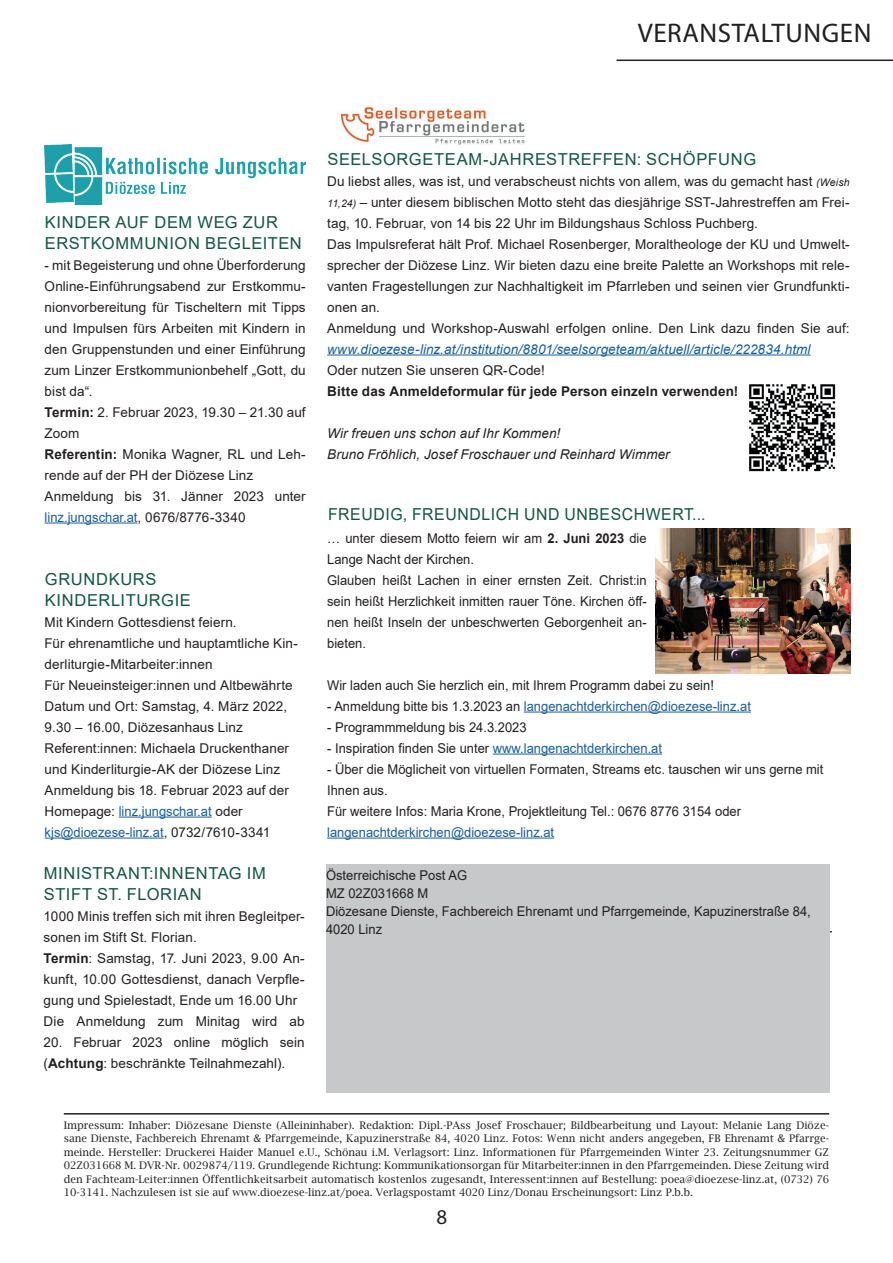
<style>
.page{position:relative;width:893px;height:1263px;background:#fff}
.page>*{position:absolute;margin:0;border:0;box-sizing:border-box;transform-origin:0 0}
.t1{font:27px "Myriad Pro";letter-spacing:.02em;color:#231f20}
.t2{font:21px "Myriad Pro";color:#231f20}
.t3{font:16.5px/21px "Arial";letter-spacing:.035em;color:#125742}
.t4{font:16.5px "Arial";letter-spacing:.035em;color:#125742;scale:.96 1}
.t5{font:13.5px/21px "Arial";letter-spacing:.005em;color:#231f20}
.t6{font:13.5px/21px "Arial";letter-spacing:.005em;color:#231f20;scale:.96 1}
.t7{font:13.5px "Arial";color:#175d9e;scale:.96 1}
.t8{font:italic 13.5px "Arial";letter-spacing:.005em;color:#175d9e}
.t9{font:italic 13.5px/21px "Arial";letter-spacing:.01em;color:#231f20}
.t10{font:700 13.5px "Arial";letter-spacing:.015em;color:#231f20}
.t11{font:10.5px/13.5px "Lucida Bright";color:#231f20;text-align:justify}
.s1{font-weight:700}
.s2{color:#175d9e}
.s3{font-style:italic;font-size:10.5px}
.s4{color:#231f20}
</style>
<div class="page">
<hr style="left:64px;top:1113px;width:765px;height:1px;background:#231f20">
<hr style="left:524px;top:711px;width:227px;height:1px;background:#175d9e">
<hr style="left:493px;top:753px;width:169px;height:1px;background:#175d9e">
<hr style="left:327px;top:837px;width:227px;height:1px;background:#175d9e">
<img style="left:655px;top:528px;width:195px;height:145px">
<hr style="left:45px;top:522px;width:93px;height:1px;background:#175d9e">
<hr style="left:119px;top:816px;width:93px;height:1px;background:#175d9e">
<hr style="left:45px;top:837px;width:119px;height:1px;background:#175d9e">
<img style="left:45px;top:144px;width:261px;height:60px">
<img style="left:749px;top:384px;width:87px;height:88px">
<hr style="left:617px;top:60px;width:276px;height:1px;background:#231f20">
<div style="left:326px;top:864px;width:503px;height:228px;background:#c7c8ca"></div>
<hr style="left:327px;top:354px;width:484px;height:1px;background:#175d9e">
<img style="left:337px;top:105px;width:188px;height:40px">
<h1 class="t1" style="left:638px;top:16px;width:235px">VERANSTALTUNGEN</h1>
<p class="t3" style="left:45px;top:211px;width:258px">KINDER AUF DEM WEG ZUR<br>ERSTKOMMUNION BEGLEITEN</p>
<p class="t5" style="left:45px;top:254px;width:263px">- mit Begeisterung und ohne Überforderung Online-Einführungsabend zur Erstkommu&shy;nionvorbereitung für Tischeltern mit Tipps und Impulsen fürs Arbeiten mit Kindern in den Gruppenstunden und einer Einführung zum Linzer Erstkommunionbehelf „Gott, du bist da“.<br><span class="s1">Termin:</span> 2. Februar 2023, 19.30 – 21.30 auf Zoom<br><span class="s1">Referentin:</span> Monika Wagner, RL und Leh&shy;rende auf der PH der Diözese Linz Anmeldung bis 31. Jänner 2023 unter <span class="s2">linz.jungschar.at</span>, 0676/8776-3340</p>
<p class="t3" style="left:45px;top:568px;width:147px">GRUNDKURS<br>KINDERLITURGIE</p>
<p class="t5" style="left:45px;top:611px;width:255px">Mit Kindern Gottesdienst feiern.<br>Für ehrenamtliche und hauptamtliche Kin&shy;derliturgie-Mitarbeiter:innen<br>Für Neueinsteiger:innen und Altbewährte Datum und Ort: Samstag, 4. März 2022, 9.30 – 16.00, Diözesanhaus Linz Referent:innen: Michaela Druckenthaner und Kinderliturgie-AK der Diözese Linz Anmeldung bis 18. Februar 2023 auf der Homepage: <span class="s2">linz.jungschar.at</span> oder <span class="s2">kjs@dioezese-linz.at</span>, 0732/7610-3341</p>
<p class="t3" style="left:44px;top:862px;width:223px">MINISTRANT:INNENTAG IM<br>STIFT ST. FLORIAN</p>
<p class="t5" style="left:44px;top:905px;width:263px">1000 Minis treffen sich mit ihren Begleitper&shy;sonen im Stift St. Florian.<br><span class="s1">Termin</span>: Samstag, 17. Juni 2023, 9.00 An&shy;kunft, 10.00 Gottesdienst, danach Verpfle&shy;gung und Spielestadt, Ende um 16.00 Uhr Die Anmeldung zum Minitag wird ab</p>
<p class="t5" style="left:44px;top:1031px;width:263px">20. Februar 2023 online möglich sein (<span class="s1">Achtung</span>: beschränkte Teilnahmezahl).</p>
<p class="t3" style="left:327px;top:148px;width:430px">SEELSORGETEAM-JAHRESTREFFEN: SCHÖPFUNG</p>
<p class="t5" style="left:327px;top:170px;width:524px">Du liebst alles, was ist, und verabscheust nichts von allem, was du gemacht hast <span class="s3">(Weish 11,24)</span> – unter diesem biblischen Motto steht das diesjährige SST-Jahrestreffen am Frei&shy;tag, 10. Februar, von 14 bis 22 Uhr im Bildungshaus Schloss Puchberg.<br>Das Impulsreferat hält Prof. Michael Rosenberger, Moraltheologe der KU und Umwelt&shy;sprecher der Diözese Linz. Wir bieten dazu eine breite Palette an Workshops mit rele&shy;vanten Fragestellungen zur Nachhaltigkeit im Pfarrleben und seinen vier Grundfunkti&shy;onen an.<br>Anmeldung und Workshop-Auswahl erfolgen online. Den Link dazu finden Sie auf:</p>
<p class="t8" style="left:327px;top:340px;width:485px">www.dioezese-linz.at/institution/8801/seelsorgeteam/aktuell/article/222834.html</p>
<p class="t5" style="left:327px;top:359px;width:219px">Oder nutzen Sie unseren QR-Code!</p>
<p class="t10" style="left:327px;top:381px;width:413px">Bitte das Anmeldeformular für jede Person einzeln verwenden!</p>
<p class="t9" style="left:327px;top:423px;width:344px">Wir freuen uns schon auf Ihr Kommen!<br>Bruno Fröhlich, Josef Froschauer und Reinhard Wimmer</p>
<p class="t4" style="left:328px;top:503px;width:395px">FREUDIG, FREUNDLICH UND UNBESCHWERT...</p>
<p class="t6" style="left:327px;top:527px;width:334px">… unter diesem Motto feiern wir am <span class="s1">2. Juni 2023</span> die Lange Nacht der Kirchen.<br>Glauben heißt Lachen in einer ernsten Zeit. Christ:in sein heißt Herzlichkeit inmitten rauer Töne. Kirchen öff&shy;nen heißt Inseln der unbeschwerten Geborgenheit an&shy;bieten.</p>
<p class="t6" style="left:327px;top:674px;width:404px">Wir laden auch Sie herzlich ein, mit Ihrem Programm dabei zu sein!</p>
<p class="t7" style="left:327px;top:696px;width:443px"><span class="s4">- Anmeldung bitte bis 1.3.2023 an</span> langenachtderkirchen@dioezese-linz.at</p>
<p class="t6" style="left:327px;top:716px;width:209px">- Programmmeldung bis 24.3.2023</p>
<p class="t7" style="left:327px;top:739px;width:350px"><span class="s4">- Inspiration finden Sie unter</span> www.langenachtderkirchen.at</p>
<p class="t6" style="left:327px;top:758px;width:518px">- Über die Möglicheit von virtuellen Formaten, Streams etc. tauschen wir uns gerne mit<br>Ihnen aus.<br>Für weitere Infos: Maria Krone, Projektleitung Tel.: 0676 8776 3154 oder</p>
<p class="t7" style="left:327px;top:822px;width:238px">langenachtderkirchen@dioezese-linz.at</p>
<p class="t6" style="left:326px;top:866px;width:506px;line-height:18px">Österreichische Post AG<br>MZ 02Z031668 M<br>Diözesane Dienste, Fachbereich Ehrenamt und Pfarrgemeinde, Kapuzinerstraße 84, 4020 Linz</p>
<p class="t11" style="left:64px;top:1118px;width:767px">Impressum: Inhaber: Diözesane Dienste (Alleininhaber). Redaktion: Dipl.-PAss Josef Froschauer; Bildbearbeitung und Layout: Melanie Lang Diöze&shy;sane Dienste, Fachbereich Ehrenamt &amp; Pfarrgemeinde, Kapuzinerstraße 84, 4020 Linz. Fotos: Wenn nicht anders angegeben, FB Ehrenamt &amp; Pfarrge&shy;meinde. Hersteller: Druckerei Haider Manuel e.U., Schönau i.M. Verlagsort: Linz. Informationen für Pfarrgemeinden Winter 23. Zeitungsnummer GZ 02Z031668 M. DVR-Nr. 0029874/119. Grundlegende Richtung: Kommunikationsorgan für Mitarbeiter:innen in den Pfarrgemeinden. Diese Zeitung wird den Fachteam-Leiter:innen Öffentlichkeitsarbeit automatisch kostenlos zugesandt, Interessent:innen auf Bestellung: poea@dioezese-linz.at, (0732) 76<br>10-3141. Nachzulesen ist sie auf www.dioezese-linz.at/poea. Verlagspostamt 4020 Linz/Donau Erscheinungsort: Linz P.b.b.</p>
<h2 class="t2" style="left:437px;top:1204px;width:12px">8</h2>
</div>
